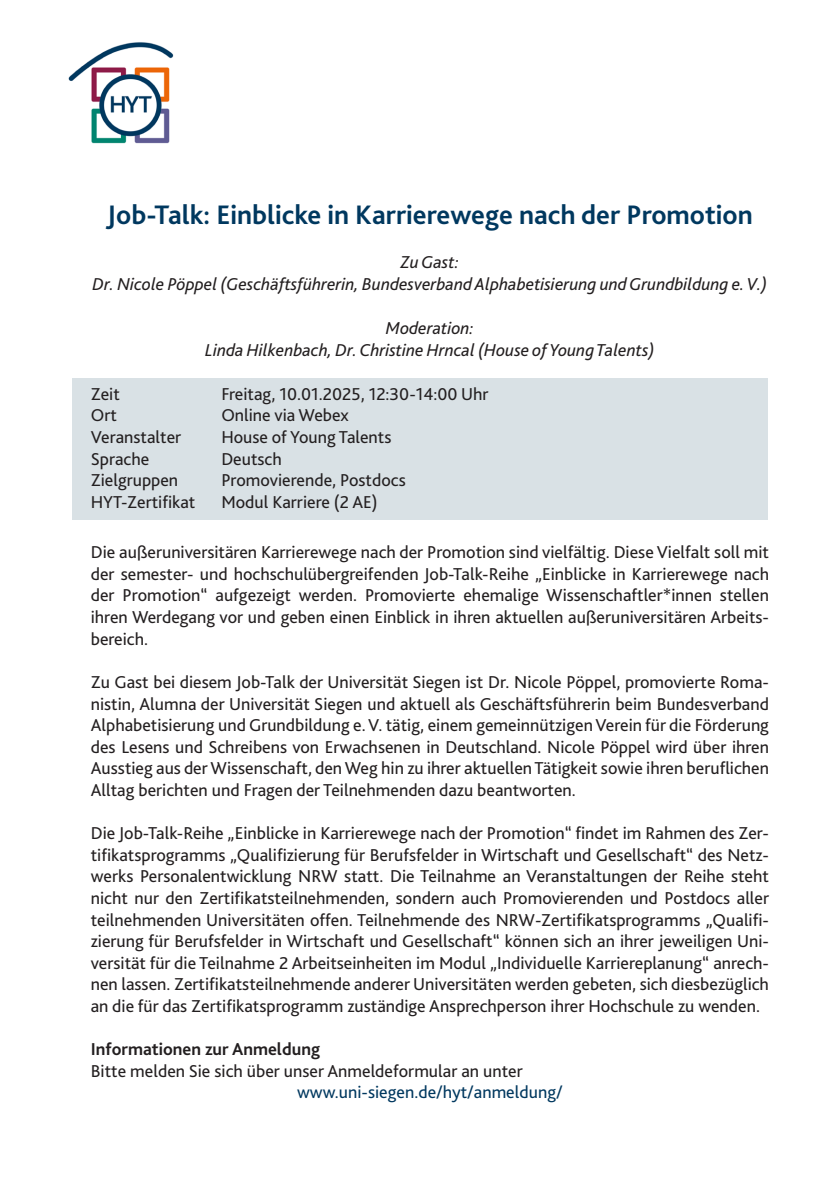
<style>
.page{position:relative;width:840px;height:1191px;background:#fff}
.page>*{position:absolute;margin:0;border:0;box-sizing:border-box;transform-origin:0 0}
.Titel{font:700 28px "Bliss 2";color:#00385f}
.Haupttext{font:18px/21.6px "Bliss 2";color:#231f20;text-align:justify}
.Formalia{font:18px "Bliss 2";color:#231f20}
.Lehrende_Person{font:italic 18px/21.6px "Bliss 2";color:#231f20;text-align:center}
.LINKS{font:18px "Bliss 2";color:#00385f}
.Infos_zur_Anmeldung{font:700 18px "Bliss 2";color:#231f20}
</style>
<div class="page">
<img style="left:68px;top:42px;width:106px;height:102px">
<div style="left:72px;top:378px;width:695px;height:142px;background:#d9e1e5"></div>
<p class="Titel" style="left:107px;top:197px;width:647px">Job-Talk: Einblicke in Karrierewege nach der Promotion</p>
<p class="Lehrende_Person" style="left:92px;top:251px;width:675px">Zu Gast:<br>Dr. Nicole Pöppel (Geschäftsführerin, Bundesverband Alphabetisierung und Grundbildung e. V.)</p>
<p class="Lehrende_Person" style="left:205px;top:317px;width:450px">Moderation:<br>Linda Hilkenbach, Dr. Christine Hrncal (House of Young Talents)</p>
<p class="Formalia" style="left:91px;top:383px;width:31px">Zeit</p>
<p class="Formalia" style="left:221px;top:383px;width:268px">Freitag, 10.01.2025, 12:30-14:00 Uhr</p>
<p class="Formalia" style="left:91px;top:404px;width:28px">Ort</p>
<p class="Formalia" style="left:221px;top:404px;width:129px">Online via Webex</p>
<p class="Formalia" style="left:91px;top:426px;width:92px">Veranstalter</p>
<p class="Formalia" style="left:221px;top:426px;width:171px">House of Young Talents</p>
<p class="Formalia" style="left:91px;top:447px;width:60px">Sprache</p>
<p class="Formalia" style="left:221px;top:447px;width:62px">Deutsch</p>
<p class="Formalia" style="left:91px;top:469px;width:89px">Zielgruppen</p>
<p class="Formalia" style="left:221px;top:469px;width:186px">Promovierende, Postdocs</p>
<p class="Formalia" style="left:91px;top:491px;width:106px">HYT-Zertifikat</p>
<p class="Formalia" style="left:221px;top:491px;width:158px">Modul Karriere (2 AE)</p>
<p class="Haupttext" style="left:91px;top:541px;width:679px">Die außeruniversitären Karrierewege nach der Promotion sind vielfältig. Diese Vielfalt soll mit der semester- und hochschulübergreifenden Job-Talk-Reihe „Einblicke in Karrierewege nach der Promotion“ aufgezeigt werden. Promovierte ehemalige Wissenschaftler*innen stellen ihren Werdegang vor und geben einen Einblick in ihren aktuellen außeruniversitären Arbeits&shy;bereich.</p>
<p class="Haupttext" style="left:91px;top:670px;width:679px">Zu Gast bei diesem Job-Talk der Universität Siegen ist Dr. Nicole Pöppel, promovierte Roma&shy;nistin, Alumna der Universität Siegen und aktuell als Geschäftsführerin beim Bundesverband Alphabetisierung und Grundbildung e. V. tätig, einem gemeinnützigen Verein für die Förderung des Lesens und Schreibens von Erwachsenen in Deutschland. Nicole Pöppel wird über ihren Ausstieg aus der Wissenschaft, den Weg hin zu ihrer aktuellen Tätigkeit sowie ihren beruflichen Alltag berichten und Fragen der Teilnehmenden dazu beantworten.</p>
<p class="Haupttext" style="left:91px;top:822px;width:679px">Die Job-Talk-Reihe „Einblicke in Karrierewege nach der Promotion“ findet im Rahmen des Zer&shy;tifikatsprogramms „Qualifizierung für Berufsfelder in Wirtschaft und Gesellschaft“ des Netz&shy;werks Personalentwicklung NRW statt. Die Teilnahme an Veranstaltungen der Reihe steht nicht nur den Zertifikatsteilnehmenden, sondern auch Promovierenden und Postdocs aller teilnehmenden Universitäten offen. Teilnehmende des NRW-Zertifikatsprogramms „Qualifi&shy;zierung für Berufsfelder in Wirtschaft und Gesellschaft“ können sich an ihrer jeweiligen Uni&shy;versität für die Teilnahme 2 Arbeitseinheiten im Modul „Individuelle Karriereplanung“ anrech&shy;nen lassen. Zertifikatsteilnehmende anderer Universitäten werden gebeten, sich diesbezüglich an die für das Zertifikatsprogramm zuständige Ansprechperson ihrer Hochschule zu wenden.</p>
<p class="Infos_zur_Anmeldung" style="left:91px;top:1038px;width:231px">Informationen zur Anmeldung</p>
<p class="Haupttext" style="left:91px;top:1059px;width:433px">Bitte melden Sie sich über unser Anmeldeformular an unter</p>
<p class="LINKS" style="left:297px;top:1081px;width:267px">www.uni-siegen.de/hyt/anmeldung/</p>
</div>
